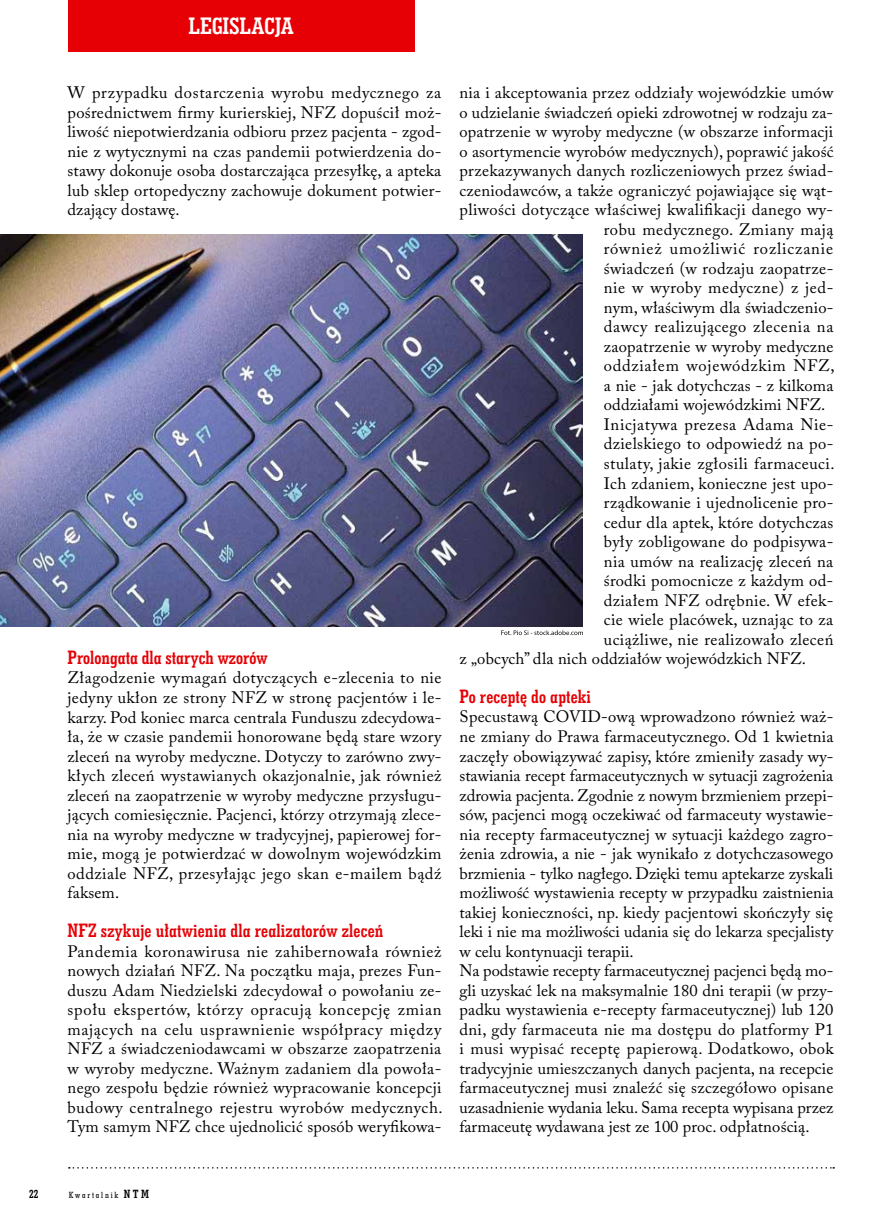
<style>
.page{position:relative;width:885px;height:1225px;background:#fff}
.page>*{position:absolute;margin:0;border:0;box-sizing:border-box;transform-origin:0 0}
.t1{font:24px "Geo Slab 703 Bd Cn EU Normal";color:#fff}
.t2{font:19.5px "Geo Slab 703 Bd Cn EU Normal";letter-spacing:.01em;color:#e60005}
.t3{font:16.5px/19.5px "Adobe Caslon Pro";letter-spacing:.015em;color:#000;text-align:justify}
.t4{font:16.5px "Adobe Caslon Pro";letter-spacing:.035em;color:#000}
.t5{font:16.5px "Adobe Caslon Pro";letter-spacing:.055em;color:#000}
.t6{font:16.5px "Adobe Caslon Pro";letter-spacing:.045em;color:#000}
.t7{font:12px "Geo Slab 703 Bd Cn EU Normal";color:#000}
.t8{font:9px "Geo Slab 703 Md Cn EU Normal";letter-spacing:.2em;color:#000}
.s1{font-family:"Geo Slab 703 Bd Cn EU Normal";font-size:12px}
</style>
<div class="page">
<div style="left:68px;top:0;width:347px;height:51px;background:#e60005"></div>
<svg style="left:69px;top:1167px;width:765px;height:1px"></svg>
<img style="left:0;top:235px;width:582px;height:392px">
<svg style="left:501px;top:630px;width:82px;height:5px"></svg>
<h1 class="t1" style="left:188px;top:11px;width:106px">LEGISLACJA</h1>
<p class="t3" style="left:68px;top:83px;width:375px">W przypadku dostarczenia wyrobu medycznego za pośrednictwem firmy kurierskiej, NFZ dopuścił moż&shy;liwość niepotwierdzania odbioru przez pacjenta - zgod&shy;nie z wytycznymi na czas pandemii potwierdzenia do&shy;stawy dokonuje osoba dostarczająca przesyłkę, a apteka lub sklep ortopedyczny zachowuje dokument potwier&shy;dzający dostawę.</p>
<p class="t2" style="left:68px;top:645px;width:201px">Prolongata dla starych wzorów</p>
<p class="t3" style="left:68px;top:668px;width:375px">Złagodzenie wymagań dotyczących e-zlecenia to nie jedyny ukłon ze strony NFZ w stronę pacjentów i le&shy;karzy. Pod koniec marca centrala Funduszu zdecydowa&shy;ła, że w czasie pandemii honorowane będą stare wzory zleceń na wyroby medyczne. Dotyczy to zarówno zwy&shy;kłych zleceń wystawianych okazjonalnie, jak również zleceń na zaopatrzenie w wyroby medyczne przysługu&shy;jących comiesięcznie. Pacjenci, którzy otrzymają zlece&shy;nia na wyroby medyczne w tradycyjnej, papierowej for&shy;mie, mogą je potwierdzać w dowolnym wojewódzkim oddziale NFZ, przesyłając jego skan e-mailem bądź faksem.</p>
<p class="t2" style="left:68px;top:918px;width:317px">NFZ szykuje ułatwienia dla realizatorów zleceń</p>
<p class="t3" style="left:68px;top:941px;width:376px">Pandemia koronawirusa nie zahibernowała również nowych działań NFZ. Na początku maja, prezes Fun&shy;duszu Adam Niedzielski zdecydował o powołaniu ze&shy;społu ekspertów, którzy opracują koncepcję zmian mających na celu usprawnienie współpracy między NFZ a świadczeniodawcami w obszarze zaopatrzenia w wyroby medyczne. Ważnym zadaniem dla powoła&shy;nego zespołu będzie również wypracowanie koncepcji budowy centralnego rejestru wyrobów medycznych.<br>Tym samym NFZ chce ujednolicić sposób weryfikowa-</p>
<p class="t3" style="left:459px;top:83px;width:375px">nia i akceptowania przez oddziały wojewódzkie umów</p>
<p class="t3" style="left:459px;top:102px;width:375px">o udzielanie świadczeń opieki zdrowotnej w rodzaju za-</p>
<p class="t3" style="left:459px;top:122px;width:375px">opatrzenie w wyroby medyczne (w obszarze informacji</p>
<p class="t3" style="left:459px;top:141px;width:375px">o asortymencie wyrobów medycznych), poprawić jakość</p>
<p class="t3" style="left:459px;top:161px;width:375px">przekazywanych danych rozliczeniowych przez świad-</p>
<p class="t3" style="left:459px;top:180px;width:375px">czeniodawców, a także ograniczyć pojawiające się wąt-</p>
<p class="t3" style="left:459px;top:200px;width:375px">pliwości dotyczące właściwej kwalifikacji danego wy-</p>
<p class="t4" style="left:604px;top:219px;width:231px">robu medycznego. Zmiany mają</p>
<p class="t5" style="left:604px;top:239px;width:231px">również umożliwić rozliczanie</p>
<p class="t3" style="left:604px;top:258px;width:231px">świadczeń (w rodzaju zaopatrze-</p>
<p class="t4" style="left:604px;top:278px;width:231px">nie w wyroby medyczne) z jed-</p>
<p class="t3" style="left:604px;top:297px;width:231px">nym, właściwym dla świadczenio-</p>
<p class="t4" style="left:604px;top:317px;width:231px">dawcy realizującego zlecenia na</p>
<p class="t3" style="left:604px;top:336px;width:231px">zaopatrzenie w wyroby medyczne</p>
<p class="t6" style="left:604px;top:356px;width:232px">oddziałem wojewódzkim NFZ,</p>
<p class="t3" style="left:604px;top:375px;width:231px">a nie - jak dotychczas - z kilkoma</p>
<p class="t3" style="left:604px;top:395px;width:223px">oddziałami wojewódzkimi NFZ.</p>
<p class="t4" style="left:604px;top:414px;width:231px">Inicjatywa prezesa Adama Nie-</p>
<p class="t3" style="left:604px;top:434px;width:231px">dzielskiego to odpowiedź na po-</p>
<p class="t3" style="left:604px;top:453px;width:232px">stulaty, jakie zgłosili farmaceuci.</p>
<p class="t3" style="left:604px;top:473px;width:231px">Ich zdaniem, konieczne jest upo-</p>
<p class="t3" style="left:604px;top:492px;width:231px">rządkowanie i ujednolicenie pro-</p>
<p class="t3" style="left:604px;top:512px;width:231px">cedur dla aptek, które dotychczas</p>
<p class="t3" style="left:604px;top:531px;width:231px">były zobligowane do podpisywa-</p>
<p class="t3" style="left:604px;top:551px;width:231px">nia umów na realizację zleceń na</p>
<p class="t3" style="left:604px;top:570px;width:231px">środki pomocnicze z każdym od-</p>
<p class="t3" style="left:604px;top:590px;width:231px">działem NFZ odrębnie. W efek-</p>
<p class="t3" style="left:604px;top:609px;width:231px">cie wiele placówek, uznając to za</p>
<p class="t3" style="left:604px;top:629px;width:231px">uciążliwe, nie realizowało zleceń</p>
<p class="t3" style="left:459px;top:648px;width:348px">z „obcych” dla nich oddziałów wojewódzkich NFZ.</p>
<p class="t2" style="left:459px;top:684px;width:133px">Po receptę do apteki</p>
<p class="t3" style="left:459px;top:707px;width:375px;text-align:left">Specustawą COVID-ową wprowadzono również waż&shy;ne zmiany do Prawa farmaceutycznego. Od 1 kwietnia zaczęły obowiązywać zapisy, które zmieniły zasady wy&shy;stawiania recept farmaceutycznych w sytuacji zagrożenia zdrowia pacjenta. Zgodnie z nowym brzmieniem przepi&shy;sów, pacjenci mogą oczekiwać od farmaceuty wystawie&shy;nia recepty farmaceutycznej w sytuacji każdego zagro&shy;żenia zdrowia, a nie - jak wynikało z dotychczasowego brzmienia - tylko nagłego. Dzięki temu aptekarze zyskali możliwość wystawienia recepty w przypadku zaistnienia takiej konieczności, np. kiedy pacjentowi skończyły się leki i nie ma możliwości udania się do lekarza specjalisty w celu kontynuacji terapii.<br>Na podstawie recepty farmaceutycznej pacjenci będą mo&shy;gli uzyskać lek na maksymalnie 180 dni terapii (w przy&shy;padku wystawienia e-recepty farmaceutycznej) lub 120 dni, gdy farmaceuta nie ma dostępu do platformy P1 i musi wypisać receptę papierową. Dodatkowo, obok tradycyjnie umieszczanych danych pacjenta, na recepcie farmaceutycznej musi znaleźć się szczegółowo opisane uzasadnienie wydania leku. Sama recepta wypisana przez farmaceutę wydawana jest ze 100 proc. odpłatnością.</p>
<p class="t7" style="left:29px;top:1186px;width:11px">22</p>
<p class="t8" style="left:69px;top:1189px;width:82px">Kwartalnik <span class="s1">NTM</span></p>
</div>
